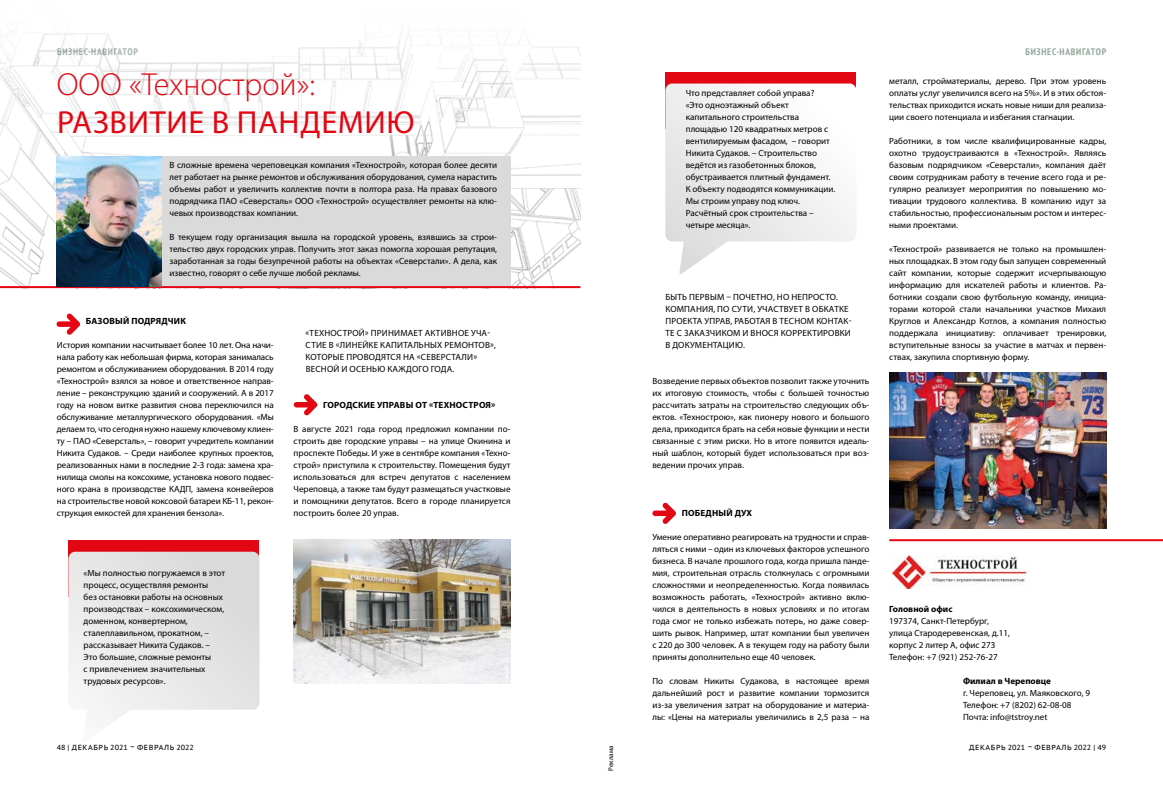
<style>
.page{position:relative;width:1163px;height:794px;background:#fff}
.page>*{position:absolute;margin:0;border:0;box-sizing:border-box;transform-origin:0 0}
.t1{font:32px "Myriad Pro";color:#e30613}
.t2{font:300 32px "Myriad Pro";color:#e30613}
.t3{font:700 condensed 9.5px "PT Sans";letter-spacing:.08em;color:#94a69a}
.t4{font:9px/12px "Myriad Pro";color:#000;text-align:justify}
.t5{font:9px/12px "Myriad Pro";letter-spacing:.025em;color:#000}
.t6{font:700 9px "Myriad Pro";letter-spacing:.015em;color:#000}
.t7{font:9px/12px "Myriad Pro";letter-spacing:.02em;color:#000}
.t8{font:7.4px "PT Sans Caption";letter-spacing:.08em;color:#000}
.t9{font:7px "Myriad Pro";color:#000}
</style>
<div class="page">
<hr style="left:889px;top:539px;width:273px;height:2px;background:#e30613">
<img style="left:889px;top:372px;width:217px;height:156px">
<img style="left:892px;top:556px;width:137px;height:32px">
<svg style="left:652px;top:502px;width:24px;height:22px"></svg>
<div style="left:665px;top:72px;width:190px;height:56px;background:#e30613"></div>
<svg style="left:665px;top:84px;width:191px;height:190px"></svg>
<img style="left:0;top:31px;width:580px;height:255px">
<div style="left:160px;top:156px;width:350px;height:132px;background:#dadada"></div>
<hr style="left:0;top:286px;width:580px;height:2px;background:#e30613">
<img style="left:294px;top:539px;width:216px;height:144px">
<svg style="left:57px;top:313px;width:23px;height:22px"></svg>
<svg style="left:294px;top:394px;width:23px;height:21px"></svg>
<div style="left:69px;top:540px;width:190px;height:56px;background:#e30613"></div>
<svg style="left:68px;top:552px;width:191px;height:170px"></svg>
<img style="left:57px;top:156px;width:104px;height:130px">
<p class="t3" style="left:57px;top:46px;width:82px">БИЗНЕС-НАВИГАТОР</p>
<p class="t3" style="left:1025px;top:46px;width:82px">БИЗНЕС-НАВИГАТОР</p>
<h1 class="t2" style="left:57px;top:67px;width:259px">ООО «Технострой»:</h1>
<h1 class="t1" style="left:57px;top:105px;width:200px">развитие в пан</h1>
<h1 class="t1" style="left:300px;top:105px;width:116px">демию</h1>
<p class="t4" style="left:169px;top:159px;width:329px">В сложные времена череповецкая компания «Технострой», которая более десяти лет работает на рынке ремонтов и обслуживания оборудования, сумела нарастить объемы работ и увеличить коллектив почти в полтора раза. На правах базового подрядчика ПАО «Северсталь» ООО</p>
<p class="t4" style="left:316px;top:195px;width:182px">«Технострой» осуществляет ремонты на клю-</p>
<p class="t4" style="left:169px;top:207px;width:130px">чевых производствах компании.</p>
<p class="t4" style="left:169px;top:231px;width:329px">В текущем году организация вышла на городской уровень, взявшись за строи&shy;тельство двух городских управ. Получить этот заказ помогла хорошая репутация, заработанная за годы безупречной работы на объектах «Северстали». А дела, как известно, говорят о себе лучше любой рекламы.</p>
<p class="t6" style="left:86px;top:316px;width:101px">Базовый подрядчик</p>
<p class="t4" style="left:57px;top:339px;width:218px">История компании насчитывает более 10 лет. Она начи&shy;нала работу как небольшая фирма, которая занималась ремонтом и обслуживанием оборудования. В 2014 году «Технострой» взялся за новое и ответственное направ&shy;ление – реконструкцию зданий и сооружений. А в 2017 году на новом витке развития снова переключился на обслуживание металлургического оборудования. «Мы делаем то, что сегодня нужно нашему ключевому клиен&shy;ту – ПАО «Северсталь», – говорит учредитель компании Никита Судаков. – Среди наиболее крупных проектов, реализованных нами в последние 2-3 года: замена хра&shy;нилища смолы на коксохиме, установка нового подвес&shy;ного крана в производстве КАДП, замена конвейеров на строительстве новой коксовой батареи КБ-11, рекон&shy;струкция емкостей для хранения бензола».</p>
<p class="t5" style="left:305px;top:327px;width:186px">«Технострой» принимает активное уча&shy;стие в «линейке кап</p>
<p class="t5" style="left:305px;top:339px;width:192px;text-indent:91px">итальных ремонтов», которые проводятся на «Северстали»<br>весн ой и осенью каждого года.</p>
<p class="t6" style="left:323px;top:400px;width:174px">Городские управы от «Техностроя»</p>
<p class="t4" style="left:293px;top:423px;width:218px">В августе 2021 года город предложил компании по&shy;строить две городские управы – на улице Окинина и проспекте Победы. И уже в сентябре компания «Техно&shy;строй» приступила к строительству. Помещения будут использоваться для встреч депутатов с населением Череповца, а также там будут размещаться участковые и помощники депутатов. Всего в городе планируется построить более 20 управ.</p>
<p class="t4" style="left:84px;top:567px;width:143px;text-align:left">«Мы полностью погружаемся в этот процесс, осуществляя ремонты<br>без остановки работы на основных производствах – коксохимическом, доменном, конвертерном, сталеплавильном, прокатном, – рассказывает Никита Судаков. –<br>Это большие, сложные ремонты<br>с привлечением значительных трудовых ресурсов».</p>
<p class="t4" style="left:685px;top:87px;width:151px;text-align:left">Что представляет собой управа?<br>«Это одноэтажный объект капитального строительства площадью 120 квадратных метров с вентилируемым фасадом, – говорит<br>Никита Судаков. – Строительство ведётся из газобетонных блоков, обустраивается плитный фундамент.<br>К объекту подводятся коммуникации.<br>Мы строим управу под ключ.<br>Расчётный срок строительства – четыре месяца».</p>
<p class="t4" style="left:889px;top:75px;width:218px">металл, стройматериалы, дерево. При этом уровень оплаты услуг увеличился всего на 5%». И в этих обстоя&shy;тельствах приходится искать новые ниши для реализа&shy;ции своего потенциала и избегания стагнации.</p>
<p class="t4" style="left:889px;top:135px;width:218px">Работники, в том числе квалифицированные кадры, охотно трудоустраиваются в «Технострой». Являясь базовым подрядчиком «Северстали», компания даёт своим сотрудникам работу в течение всего года и ре&shy;гулярно реализует мероприятия по повышению мо&shy;тивации трудового коллектива. В компанию идут за стабильностью, профессиональным ростом и интерес&shy;ными проектами.</p>
<p class="t4" style="left:889px;top:243px;width:218px">«Технострой» развивается не только на промышлен&shy;ных площадках. В этом году был запущен современный сайт компании, которые содержит исчерпывающую информацию для искателей работы и клиентов. Ра&shy;ботники создали свою футбольную команду, инициа&shy;торами которой стали начальники участков Михаил Круглов и Александр Котлов, а компания полностью поддержала инициативу: оплачивает тренировки, вступительные взносы за участие в матчах и первен&shy;ствах, закупила спортивную форму.</p>
<p class="t7" style="left:665px;top:291px;width:174px">Быть первым – почетно, но непросто.<br>Компан</p>
<p class="t4" style="left:702px;top:303px;width:72px">ия, по сути, участву</p>
<p class="t4" style="left:793px;top:303px;width:31px">ет в обкатк</p>
<p class="t4" style="left:844px;top:303px;width:6px">е</p>
<p class="t4" style="left:665px;top:315px;width:28px">проекта</p>
<p class="t4" style="left:704px;top:315px;width:130px">уп рав, работая в тесн ом контак</p>
<p class="t4" style="left:848px;top:315px;width:4px">-</p>
<p class="t4" style="left:665px;top:327px;width:30px">те с зака</p>
<p class="t4" style="left:665px;top:327px;width:187px;text-indent:40px">зчиком и внося корректировки в документац</p>
<p class="t4" style="left:728px;top:339px;width:18px">ию.</p>
<p class="t4" style="left:652px;top:375px;width:218px">Возведение первых объектов позволит также уточнить их итоговую стоимость, чтобы с большей точностью рассчитать затраты на строительство следующих объ&shy;ектов. «Технострою», как пионеру нового и большого дела, приходится брать на себя новые функции и нести связанные с этим риски. Но в итоге появится идеаль&shy;ный шаблон, который будет использоваться при воз&shy;ведении прочих управ.</p>
<p class="t6" style="left:681px;top:508px;width:72px">Победный дух</p>
<p class="t4" style="left:652px;top:531px;width:218px">Умение оперативно реагировать на трудности и справ&shy;ляться с ними – один из ключевых факторов успешного бизнеса. В начале прошлого года, когда пришла панде&shy;мия, строительная отрасль столкнулась с огромными сложностями и неопределенностью. Когда появилась возможность работать, «Технострой» активно вклю&shy;чился в деятельность в новых условиях и по итогам года смог не только избежать потерь, но даже совер&shy;шить рывок. Например, штат компании был увеличен с 220 до 300 человек. А в текущем году на работу были приняты дополнительно еще 40 человек.</p>
<p class="t4" style="left:652px;top:675px;width:218px">По словам Никиты Судакова, в настоящее время дальнейший рост и развитие компании тормозится из-за увеличения затрат на оборудование и материа&shy;лы: «Цены на материалы увеличились в 2,5 раза – на</p>
<p class="t6" style="left:889px;top:604px;width:65px">Головной офис</p>
<p class="t4" style="left:889px;top:615px;width:122px;text-align:left">197374, Санкт-Петербург, улица Стародеревенская, д.11, корпус 2 литер А, офис 273<br>Телефон: +7 (921) 252-76-27</p>
<p class="t6" style="left:962px;top:676px;width:90px">Филиал в Череповце</p>
<p class="t4" style="left:962px;top:687px;width:129px;text-align:left">г. Череповец, ул. Маяковского, 9<br>Телефон: +7 (8202) 62-08-08<br>Почта: info@tstroy.net</p>
<p class="t8" style="left:57px;top:742px;width:139px">48 | декабрь 2021 – февраль 2022</p>
<p class="t8" style="left:969px;top:742px;width:138px">декабрь 2021 – февраль 2022 | 49</p>
<p class="t9" style="left:607px;top:771px;width:27px;rotate:-90deg">Реклама</p>
</div>
